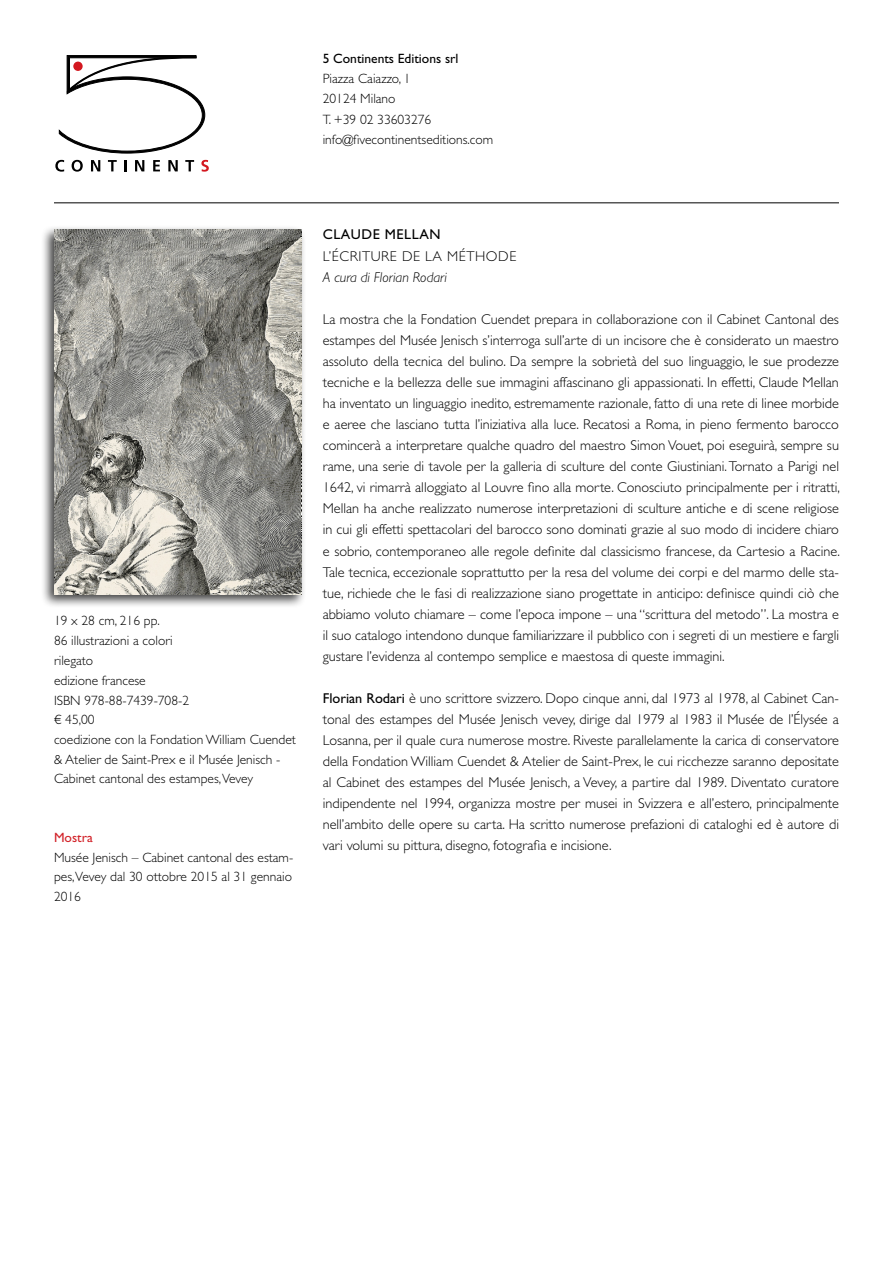
<style>
.page{position:relative;width:893px;height:1263px;background:#fff}
.page>*{position:absolute;margin:0;border:0;box-sizing:border-box;transform-origin:0 0}
.t1{font:300 14.25px/21px "Gill Sans Std";color:#000;text-align:justify}
.t2{font:300 14.25px "Gill Sans Std";letter-spacing:.04em;color:#000}
.t3{font:italic 300 14.25px "Gill Sans Std";color:#000}
.t4{font:14.25px "Gill Sans Std";letter-spacing:.04em;color:#000}
.t5{font:300 13.5px/19.8px "Gill Sans Std";color:#000}
.t6{font:13.5px "Gill Sans Std";color:#000}
.t7{font:13.5px "Gill Sans Std";color:#d2232a}
.s1{font-weight:400}
</style>
<div class="page">
<hr style="left:54px;top:203px;width:785px;height:1px;background:#000">
<svg style="left:59px;top:55px;width:146px;height:99px"></svg>
<svg style="left:55px;top:160px;width:9px;height:12px"></svg>
<svg style="left:72px;top:160px;width:11px;height:12px"></svg>
<svg style="left:91px;top:160px;width:9px;height:11px"></svg>
<svg style="left:108px;top:160px;width:9px;height:11px"></svg>
<svg style="left:124px;top:160px;width:3px;height:11px"></svg>
<svg style="left:135px;top:160px;width:9px;height:11px"></svg>
<svg style="left:153px;top:160px;width:7px;height:11px"></svg>
<svg style="left:168px;top:160px;width:10px;height:11px"></svg>
<svg style="left:185px;top:160px;width:9px;height:11px"></svg>
<svg style="left:201px;top:160px;width:8px;height:12px"></svg>
<div style="left:73px;top:62px;width:10px;height:9px;background:#d31820;border-radius:50%"></div>
<div style="left:40px;top:225px;width:266px;height:383px;background:#000;opacity:.75"></div>
<img style="left:54px;top:230px;width:248px;height:364px">
<p class="t6" style="left:323px;top:51px;width:137px">5 Continents Editions srl</p>
<p class="t5" style="left:323px;top:69px;width:172px">Piazza Caiazzo, 1<br>20124 Milano<br>T. +39 02 33603276 info@fivecontinentseditions.com</p>
<p class="t5" style="left:54px;top:611px;width:243px">19 x 28 cm, 216 pp.<br>86 illustrazioni a colori<br>rilegato<br>edizione francese<br>ISBN 978-88-7439-708-2<br>€ 45,00<br>coedizione con la Fondation William Cuendet &amp; Atelier de Saint-Prex e il Musée Jenisch -<br>Cabinet cantonal des estampes,Vevey</p>
<p class="t7" style="left:54px;top:830px;width:40px">Mostra</p>
<p class="t5" style="left:54px;top:847px;width:241px;text-align:justify">Musée Jenisch – Cabinet cantonal des estam&shy;pes,Vevey dal 30 ottobre 2015 al 31 gennaio 2016</p>
<p class="t4" style="left:323px;top:226px;width:119px">CLAUDE MELLAN</p>
<p class="t2" style="left:323px;top:248px;width:195px">L’ÉCRITURE DE LA MÉTHODE</p>
<p class="t3" style="left:323px;top:269px;width:126px">A cura di Florian Rodari</p>
<p class="t1" style="left:323px;top:309px;width:519px">La mostra che la Fondation Cuendet prepara in collaborazione con il Cabinet Cantonal des estampes del Musée Jenisch s’interroga sull’arte di un incisore che è considerato un maestro assoluto della tecnica del bulino. Da sempre la sobrietà del suo linguaggio, le sue prodezze tecniche e la bellezza delle sue immagini affascinano gli appassionati. In effetti, Claude Mellan ha inventato un linguaggio inedito, estremamente razionale, fatto di una rete di linee morbide e aeree che lasciano tutta l’iniziativa alla luce. Recatosi a Roma, in pieno fermento barocco comincerà a interpretare qualche quadro del maestro Simon Vouet, poi eseguirà, sempre su rame, una serie di tavole per la galleria di sculture del conte Giustiniani. Tornato a Parigi nel 1642, vi rimarrà alloggiato al Louvre fino alla morte. Conosciuto principalmente per i ritratti, Mellan ha anche realizzato numerose interpretazioni di sculture antiche e di scene religiose in cui gli effetti spettacolari del barocco sono dominati grazie al suo modo di incidere chiaro e sobrio, contemporaneo alle regole definite dal classicismo francese, da Cartesio a Racine.<br>Tale tecnica, eccezionale soprattutto per la resa del volume dei corpi e del marmo delle sta&shy;tue, richiede che le fasi di realizzazione siano progettate in anticipo: definisce quindi ciò che abbiamo voluto chiamare – come l’epoca impone – una “scrittura del metodo”. La mostra e il suo catalogo intendono dunque familiarizzare il pubblico con i segreti di un mestiere e fargli gustare l’evidenza al contempo semplice e maestosa di queste immagini.</p>
<p class="t1" style="left:323px;top:687px;width:518px"><span class="s1">Florian Rodari</span> è uno scrittore svizzero. Dopo cinque anni, dal 1973 al 1978, al Cabinet Can&shy;tonal des estampes del Musée Jenisch vevey, dirige dal 1979 al 1983 il Musée de l’Élysée a Losanna, per il quale cura numerose mostre. Riveste parallelamente la carica di conservatore della Fondation William Cuendet &amp; Atelier de Saint-Prex, le cui ricchezze saranno depositate al Cabinet des estampes del Musée Jenisch, a Vevey, a partire dal 1989. Diventato curatore indipendente nel 1994, organizza mostre per musei in Svizzera e all’estero, principalmente nell’ambito delle opere su carta. Ha scritto numerose prefazioni di cataloghi ed è autore di vari volumi su pittura, disegno, fotografia e incisione.</p>
</div>
